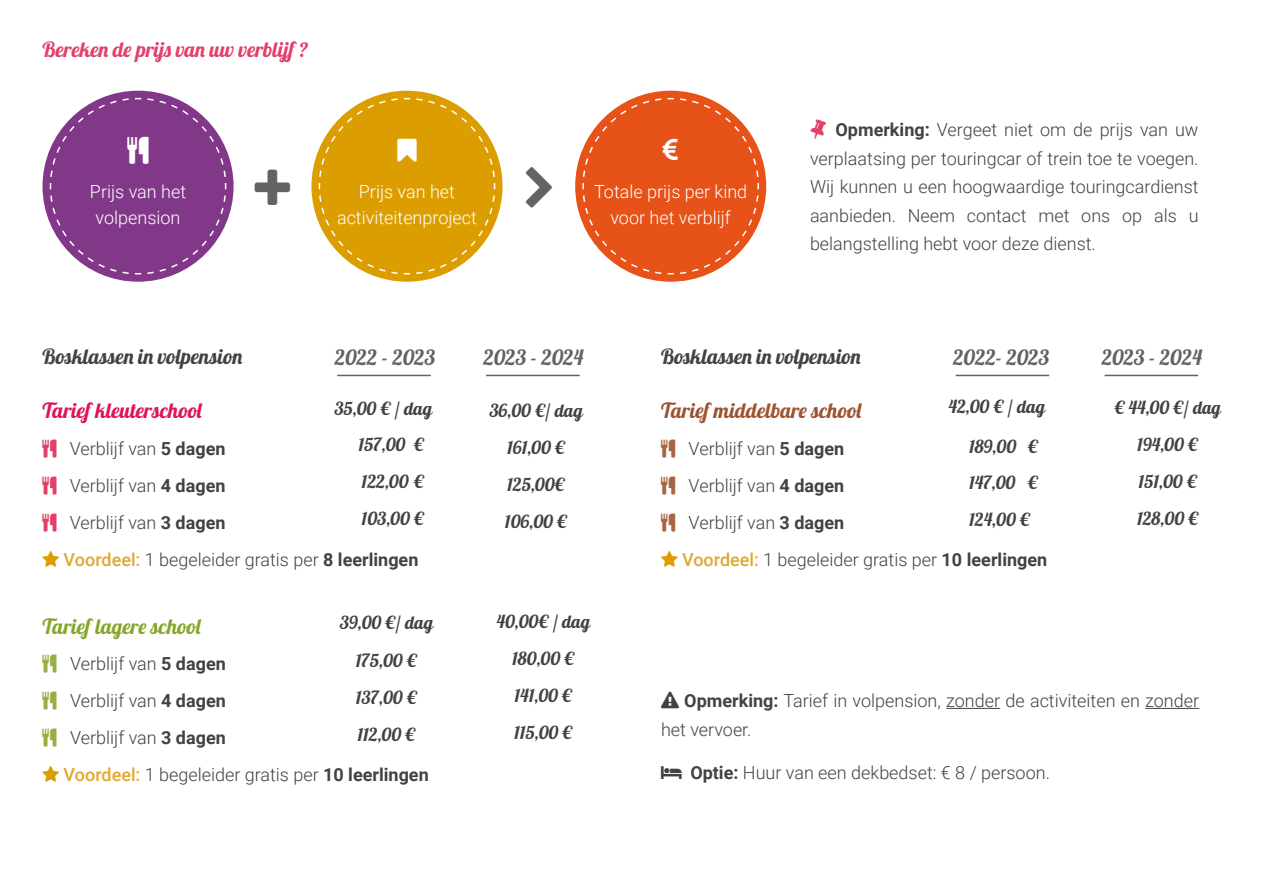
<style>
.page{position:relative;width:1263px;height:893px;background:#fff}
.page>*{position:absolute;margin:0;border:0;box-sizing:border-box;transform-origin:0 0}
.t1{font:21px "Lobster 1.4";letter-spacing:.045em;color:#424241}
.t2{font:21px "Lobster 1.4";color:#646363}
.t3{font:21px "Lobster 1.4";color:#e23f69}
.t4{font:21px "Lobster 1.4";color:#9d532f}
.t5{font:21px "Lobster 1.4";color:#de135a}
.t6{font:21px "Lobster 1.4";color:#86a62a}
.t7{font:300 18px/37px "Roboto";color:#424241;text-align:justify}
.t8{font:18px/37px "Lobster 1.4";color:#424241;text-align:center}
.t9{font:300 18px/25.5px "Roboto";color:#fff;text-align:center}
.s1{font-weight:700}
.s2{font-weight:500;color:#e1a831}
</style>
<div class="page">
<hr style="left:1145px;top:708px;width:54px;height:1px;background:#424241">
<hr style="left:946px;top:708px;width:54px;height:1px;background:#424241">
<div style="left:43px;top:91px;width:191px;height:191px;background:#823889;border-radius:50%"></div>
<div style="left:311px;top:91px;width:191px;height:191px;background:#dc9d01;border-radius:50%"></div>
<div style="left:575px;top:91px;width:191px;height:191px;background:#e65217;border-radius:50%"></div>
<hr style="left:337px;top:375px;width:94px;height:1px;background:#646363">
<hr style="left:956px;top:375px;width:93px;height:1px;background:#646363">
<hr style="left:486px;top:375px;width:94px;height:1px;background:#646363">
<hr style="left:1104px;top:375px;width:94px;height:1px;background:#646363">
<svg style="left:49px;top:97px;width:178px;height:178px"></svg>
<svg style="left:318px;top:97px;width:178px;height:178px"></svg>
<svg style="left:582px;top:97px;width:178px;height:178px"></svg>
<p class="t3" style="left:43px;top:36px;width:267px">Bereken de prijs van uw verblijf ?</p>
<p class="t9" style="left:90px;top:178px;width:98px">Prijs van het volpension</p>
<p class="t9" style="left:337px;top:178px;width:141px">Prijs van het activiteitenproject</p>
<p class="t9" style="left:594px;top:178px;width:155px">Totale prijs per kind voor het verblijf</p>
<p class="t7" style="left:810px;top:115px;width:390px;line-height:28.5px;text-indent:26px"><span class="s1">Opmerking:</span> Vergeet niet om de prijs van uw verplaatsing per touringcar of trein toe te voegen.<br>Wij kunnen u een hoogwaardige touringcardienst aanbieden. Neem contact met ons op als u belangstelling hebt voor deze dienst.</p>
<p class="t1" style="left:43px;top:343px;width:201px">Bosklassen in volpension</p>
<p class="t5" style="left:43px;top:397px;width:161px">Tarief kleuterschool</p>
<p class="t7" style="left:70px;top:429px;width:157px">Verblijf van <span class="s1">5 dagen </span>Verblijf van <span class="s1">4 dagen </span>Verblijf van <span class="s1">3 dagen</span></p>
<p class="t1" style="left:661px;top:343px;width:201px">Bosklassen in volpension</p>
<p class="t4" style="left:661px;top:397px;width:201px">Tarief middelbare school</p>
<p class="t7" style="left:689px;top:429px;width:157px">Verblijf van <span class="s1">5 dagen </span>Verblijf van <span class="s1">4 dagen </span>Verblijf van <span class="s1">3 dagen</span></p>
<p class="t2" style="left:335px;top:344px;width:102px">2022 - 2023</p>
<p class="t2" style="left:483px;top:344px;width:102px">2023 - 2024</p>
<p class="t2" style="left:953px;top:344px;width:98px">2022- 2023</p>
<p class="t2" style="left:1102px;top:344px;width:102px">2023 - 2024</p>
<p class="t8" style="left:358px;top:390px;width:75px;line-height:36.6px;text-align:left;text-indent:-24px">35,00 € / dag<br>157,00 €<br>122,00 €<br>103,00 €</p>
<p class="t8" style="left:489px;top:391px;width:95px">36,00 €/ dag<br>161,00 €<br>125,00€<br>106,00 €</p>
<p class="t8" style="left:969px;top:387px;width:77px;line-height:39.5px;text-align:left;text-indent:-21px">42,00 € / dag<br>189,00 €</p>
<p class="t8" style="left:969px;top:464px;width:70px;line-height:36.6px;text-align:left">147,00 €<br>124,00 €</p>
<p class="t8" style="left:1114px;top:389px;width:108px">€ 44,00 €/ dag<br>194,00 €<br>151,00 €<br>128,00 €</p>
<p class="t7" style="left:64px;top:540px;width:356px"><span class="s2">Voordeel:</span> 1 begeleider gratis per <span class="s1">8 leerlingen</span></p>
<p class="t6" style="left:43px;top:612px;width:159px">Tarief lagere school</p>
<p class="t7" style="left:70px;top:645px;width:157px">Verblijf van <span class="s1">5 dagen </span>Verblijf van <span class="s1">4 dagen </span>Verblijf van <span class="s1">3 dagen</span></p>
<p class="t8" style="left:340px;top:604px;width:95px">39,00 €/ dag<br>175,00 €<br>137,00 €<br>112,00 €</p>
<p class="t8" style="left:496px;top:603px;width:95px">40,00€ / dag<br>180,00 €<br>141,00 €<br>115,00 €</p>
<p class="t7" style="left:64px;top:755px;width:367px"><span class="s2">Voordeel:</span> 1 begeleider gratis per <span class="s1">10 leerlingen</span></p>
<p class="t7" style="left:682px;top:540px;width:367px"><span class="s2">Voordeel:</span> 1 begeleider gratis per <span class="s1">10 leerlingen</span></p>
<p class="t7" style="left:661px;top:686px;width:540px;line-height:28.5px">❑ <span class="s1">Opmerking:</span> Tarief in volpension, zonder de activiteiten en zonder het vervoer.</p>
<p class="t7" style="left:690px;top:753px;width:361px"><span class="s1">Optie:</span> Huur van een dekbedset: € 8 / persoon.</p>
</div>
